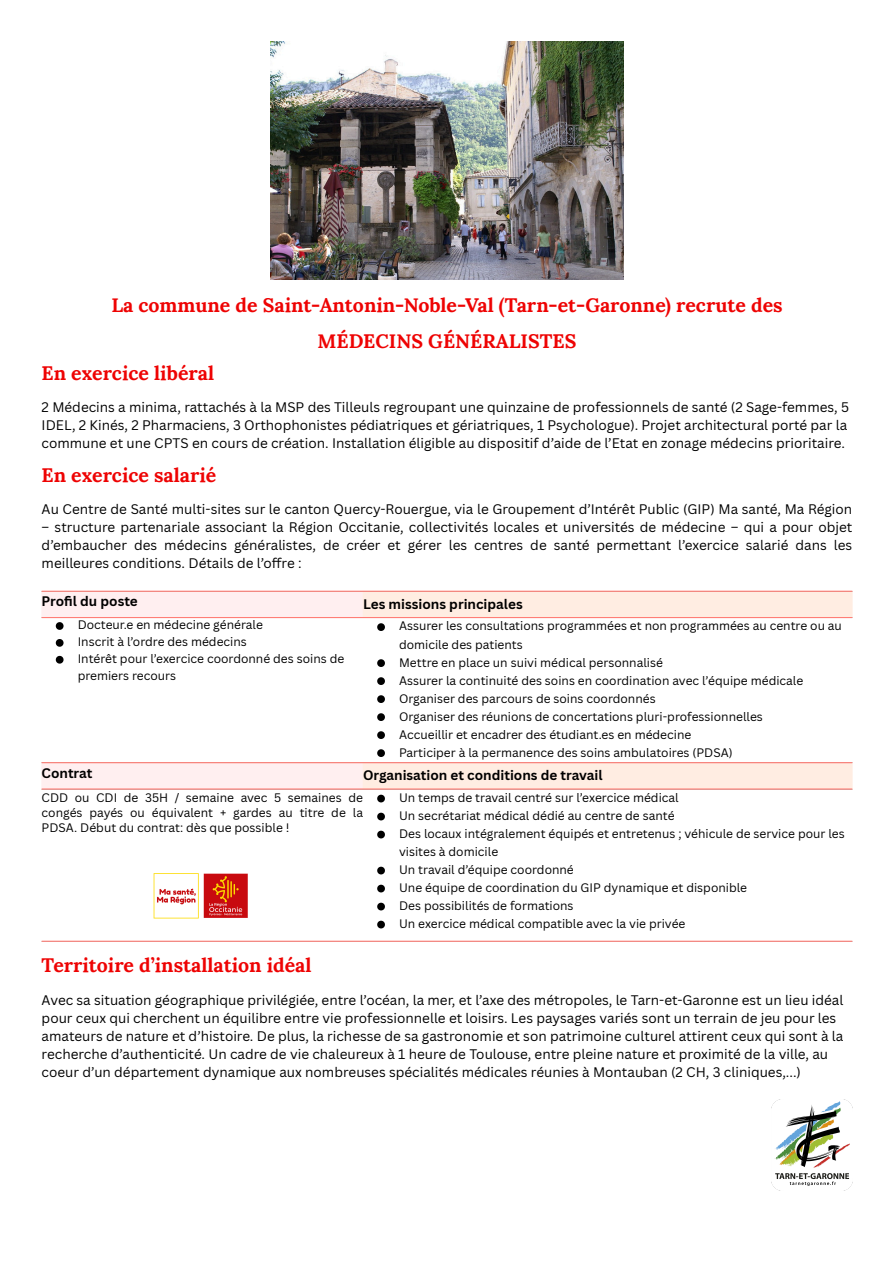
<style>
.page{position:relative;width:894px;height:1263px;background:#fff}
.page>*{position:absolute;margin:0;border:0;box-sizing:border-box;transform-origin:0 0}
.t1{font:700 19.5px "Lora";color:#ee0303}
.t2{font:13.5px/18px "Canva Sans";color:#000}
.t3{font:700 13.5px "Canva Sans";color:#000}
.t4{font:12px/18px "Canva Sans";color:#000}
</style>
<div class="page">
<img style="left:270px;top:42px;width:353px;height:237px">
<svg style="left:42px;top:592px;width:320px;height:196px"></svg>
<svg style="left:362px;top:592px;width:490px;height:196px"></svg>
<svg style="left:56px;top:622px;width:7px;height:8px"></svg>
<svg style="left:56px;top:639px;width:7px;height:8px"></svg>
<svg style="left:56px;top:656px;width:7px;height:8px"></svg>
<svg style="left:377px;top:623px;width:8px;height:8px"></svg>
<svg style="left:377px;top:659px;width:8px;height:8px"></svg>
<svg style="left:377px;top:677px;width:8px;height:8px"></svg>
<svg style="left:377px;top:695px;width:8px;height:8px"></svg>
<svg style="left:377px;top:713px;width:8px;height:8px"></svg>
<svg style="left:377px;top:731px;width:8px;height:8px"></svg>
<svg style="left:377px;top:749px;width:8px;height:8px"></svg>
<img style="left:153px;top:873px;width:95px;height:46px">
<svg style="left:377px;top:795px;width:8px;height:7px"></svg>
<svg style="left:377px;top:813px;width:8px;height:7px"></svg>
<svg style="left:377px;top:831px;width:8px;height:7px"></svg>
<svg style="left:377px;top:867px;width:8px;height:7px"></svg>
<svg style="left:377px;top:885px;width:8px;height:7px"></svg>
<svg style="left:377px;top:903px;width:8px;height:7px"></svg>
<svg style="left:377px;top:921px;width:8px;height:7px"></svg>
<hr style="left:42px;top:591px;width:810px;height:1px;background:#ff7e76">
<hr style="left:42px;top:617px;width:810px;height:1px;background:#ff7e76">
<hr style="left:42px;top:762px;width:810px;height:1px;background:#ff7e76">
<hr style="left:42px;top:788px;width:810px;height:2px;background:#ff7e76">
<hr style="left:42px;top:941px;width:810px;height:1px;background:#ff7e76">
<img style="left:771px;top:1099px;width:81px;height:91px">
<h1 class="t1" style="left:111px;top:292px;width:672px">La commune de Saint-Antonin-Noble-Val (Tarn-et-Garonne) recrute des</h1>
<h1 class="t1" style="left:317px;top:328px;width:260px">MÉDECINS GÉNÉRALISTES</h1>
<h1 class="t1" style="left:42px;top:361px;width:174px">En exercice libéral</h1>
<p class="t2" style="left:42px;top:398px;width:808px">2 Médecins a minima, rattachés à la MSP des Tilleuls regroupant une quinzaine de professionnels de santé (2 Sage-femmes, 5<br>IDEL, 2 Kinés, 2 Pharmaciens, 3 Orthophonistes pédiatriques et gériatriques, 1 Psychologue). Projet architectural porté par la commune et une CPTS en cours de création. Installation éligible au dispositif d’aide de l’Etat en zonage médecins prioritaire.</p>
<h1 class="t1" style="left:42px;top:462px;width:176px">En exercice salarié</h1>
<p class="t2" style="left:42px;top:500px;width:811px">Au Centre de Santé multi-sites sur le canton Quercy-Rouergue, via le Groupement d’Intérêt Public (GIP) Ma santé, Ma Région</p>
<p class="t2" style="left:42px;top:518px;width:811px;text-align:justify">– structure partenariale associant la Région Occitanie, collectivités locales et universités de médecine – qui a pour objet d’embaucher des médecins généralistes, de créer et gérer les centres de santé permettant l’exercice salarié dans les meilleures conditions. Détails de l’offre :</p>
<p class="t3" style="left:42px;top:592px;width:98px">Profi l du poste</p>
<p class="t3" style="left:363px;top:594px;width:161px">Les missions principales</p>
<p class="t4" style="left:78px;top:616px;width:187px">Docteur.e en médecine générale</p>
<p class="t4" style="left:78px;top:633px;width:171px">Inscrit à l’ordre des médecins</p>
<p class="t4" style="left:78px;top:650px;width:268px;line-height:16.8px">Intérêt pour l’exercice coordonné des soins de premiers recours</p>
<p class="t4" style="left:399px;top:617px;width:444px">Assurer les consultations programmées et non programmées au centre ou au domicile des patients</p>
<p class="t4" style="left:399px;top:653px;width:265px">Mettre en place un suivi médical personnalisé</p>
<p class="t4" style="left:399px;top:671px;width:405px">Assurer la continuité des soins en coordination avec l’équipe médicale</p>
<p class="t4" style="left:399px;top:689px;width:258px">Organiser des parcours de soins coordonnés</p>
<p class="t4" style="left:399px;top:707px;width:365px">Organiser des réunions de concertations pluri-professionnelles</p>
<p class="t4" style="left:399px;top:725px;width:294px">Accueillir et encadrer des étudiant.es en médecine</p>
<p class="t4" style="left:399px;top:743px;width:335px">Participer à la permanence des soins ambulatoires (PDSA)</p>
<p class="t3" style="left:42px;top:763px;width:52px">Contrat</p>
<p class="t3" style="left:363px;top:766px;width:241px">Organisation et conditions de travail</p>
<p class="t4" style="left:42px;top:790px;width:323px;line-height:14.7px">CDD ou CDI de 35H / semaine avec 5 semaines de congés payés ou équivalent + gardes au titre de la</p>
<p class="t4" style="left:42px;top:819px;width:249px">PDSA. Début du contrat: dès que possible !</p>
<p class="t4" style="left:399px;top:788px;width:281px">Un temps de travail centré sur l’exercice médical</p>
<p class="t4" style="left:399px;top:806px;width:277px">Un secrétariat médical dédié au centre de santé</p>
<p class="t4" style="left:399px;top:824px;width:447px">Des locaux intégralement équipés et entretenus ; véhicule de service pour les visites à domicile</p>
<p class="t4" style="left:399px;top:860px;width:176px">Un travail d’équipe coordonné</p>
<p class="t4" style="left:399px;top:878px;width:349px">Une équipe de coordination du GIP dynamique et disponible</p>
<p class="t4" style="left:399px;top:896px;width:176px">Des possibilités de formations</p>
<p class="t4" style="left:399px;top:914px;width:288px">Un exercice médical compatible avec la vie privée</p>
<h1 class="t1" style="left:42px;top:952px;width:271px">Territoire d’installation idéal</h1>
<p class="t2" style="left:42px;top:990px;width:803px">Avec sa situation géographique privilégiée, entre l’océan, la mer, et l’axe des métropoles, le Tarn-et-Garonne est un lieu idéal pour ceux qui cherchent un équilibre entre vie professionnelle et loisirs. Les paysages variés sont un terrain de jeu pour les amateurs de nature et d’histoire. De plus, la richesse de sa gastronomie et son patrimoine culturel attirent ceux qui sont à la recherche d’authenticité. Un cadre de vie chaleureux à 1 heure de Toulouse, entre pleine nature et proximité de la ville, au coeur d’un département dynamique aux nombreuses spécialités médicales réunies à Montauban (2 CH, 3 cliniques,...)</p>
</div>
